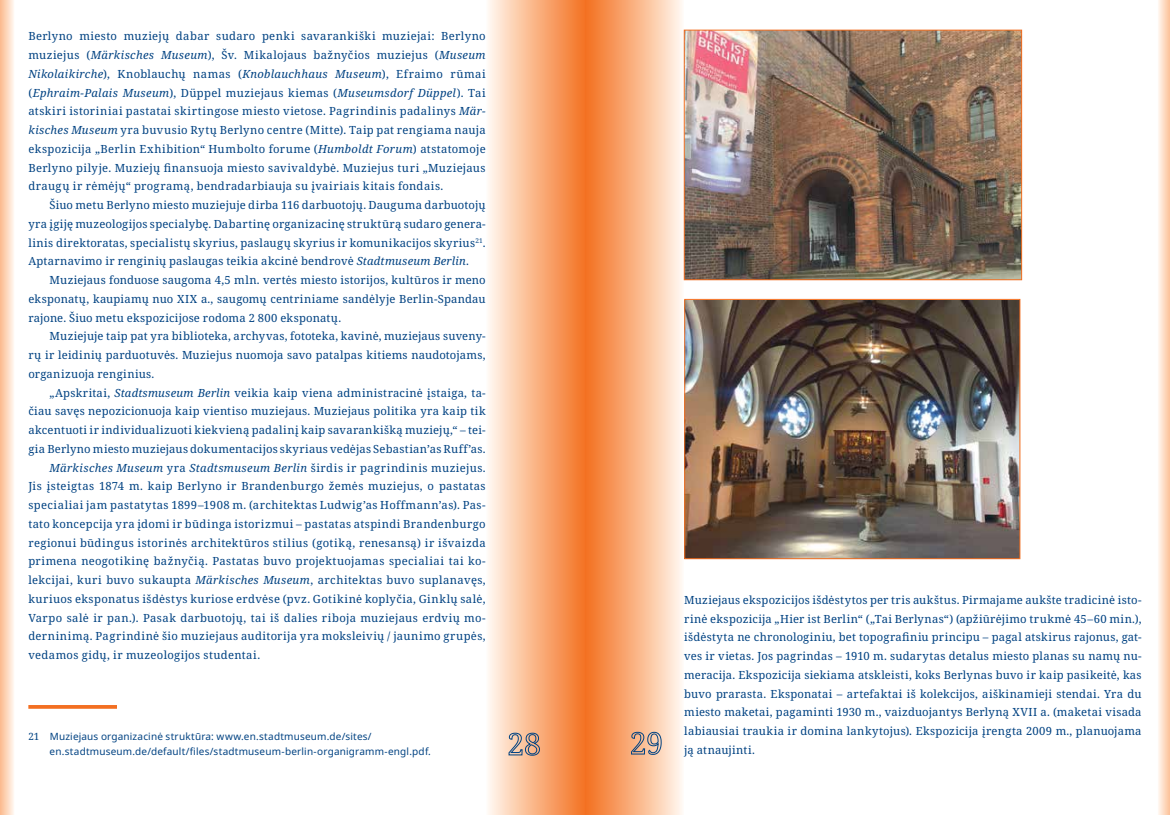
<style>
.page{position:relative;width:1170px;height:815px;background:#fff}
.page>*{position:absolute;margin:0;border:0;box-sizing:border-box;transform-origin:0 0}
.t1{font:11.25px/18.8px "Noto Serif";letter-spacing:.03em;color:#004282;text-align:justify}
.t2{font:11.25px "Noto Serif";letter-spacing:.01em;color:#004282}
.t3{font:italic 11.25px "Noto Serif";letter-spacing:.03em;color:#004282}
.t4{font:10px/15px "Noto Sans";letter-spacing:.02em;color:#004282}
.s1{font-style:italic}
.s2{font-style:normal}
.s3{font-family:"Noto Serif"}
</style>
<div class="page">
<div style="left:485px;top:0;width:100px;height:815px;background:linear-gradient(to right,#fffbf3,#f47322)"></div>
<div style="left:585px;top:0;width:99px;height:815px;background:linear-gradient(to right,#f46e1c,#fff8ef)"></div>
<svg style="left:0;top:0;width:14px;height:815px;background:#fdd5ba"></svg>
<svg style="left:1158px;top:0;width:11px;height:815px;background:#fddec8"></svg>
<svg style="left:508px;top:733px;width:32px;height:23px"></svg>
<svg style="left:630px;top:732px;width:31px;height:23px"></svg>
<img style="left:685px;top:32px;width:334px;height:246px">
<div style="left:683px;top:30px;width:338px;height:250px;border:1px solid #f36f21"></div>
<img style="left:686px;top:301px;width:332px;height:256px">
<div style="left:684px;top:299px;width:336px;height:260px;border:1px solid #f36f21"></div>
<svg style="left:28px;top:705px;width:89px;height:4px"></svg>
<p class="t1" style="left:28px;top:27px;width:459px">Berlyno miesto muziejų dabar sudaro penki savarankiški muziejai: Berlyno muziejus (<span class="s1">Märkisches Museum</span>), Šv. Mikalojaus bažnyčios muziejus (<span class="s1">Museum Nikolaikirche</span>), Knoblauchų namas (<span class="s1">Knoblauchhaus Museum</span>), Efraimo rūmai (<span class="s1">Ephraim-Palais Museum</span>), Düppel muziejaus kiemas (<span class="s1">Museumsdorf Düppel</span>). Tai atskiri istoriniai pastatai skirtingose miesto vietose. Pagrindinis padalinys <span class="s1">Mär&shy;kisches Museum</span> yra buvusio Rytų Berlyno centre (Mitte). Taip pat rengiama nauja ekspozicija „Berlin Exhibition“ Humbolto forume (<span class="s1">Humboldt Forum</span>) atstatomoje Berlyno pilyje. Muziejų finansuoja miesto savivaldybė. Muziejus turi „Muziejaus draugų ir rėmėjų“ programą, bendradarbiauja su įvairiais kitais fondais.</p>
<p class="t1" style="left:28px;top:195px;width:459px;text-indent:21px">Šiuo metu Berlyno miesto muziejuje dirba 116 darbuotojų. Dauguma darbuotojų yra įgiję muzeologijos specialybę. Dabartinę organizacinę struktūrą sudaro genera&shy;linis direktoratas, specialistų skyrius, paslaugų skyrius ir komunikacijos skyrius<sup>21</sup>.<br>Aptarnavimo ir renginių paslaugas teikia akcinė bendrovė <span class="s1">Stadtmuseum Berlin</span>.</p>
<p class="t1" style="left:28px;top:270px;width:459px;text-indent:21px">Muziejaus fonduose saugoma 4,5 mln. vertės miesto istorijos, kultūros ir meno eksponatų, kaupiamų nuo XIX a., saugomų centriniame sandėlyje Berlin-Spandau rajone. Šiuo metu ekspozicijose rodoma 2 800 eksponatų.</p>
<p class="t1" style="left:28px;top:327px;width:459px;text-indent:21px">Muziejuje taip pat yra biblioteka, archyvas, fototeka, kavinė, muziejaus suveny&shy;rų ir leidinių parduotuvės. Muziejus nuomoja savo patalpas kitiems naudotojams, organizuoja renginius.</p>
<p class="t1" style="left:50px;top:383px;width:437px">„Apskritai, <span class="s1">Stadtsmuseum Berlin</span> veikia kaip viena administracinė įstaiga, ta-</p>
<p class="t2" style="left:28px;top:404px;width:459px">čiau savęs nepozicionuoja kaip vientiso muziejaus. Muziejaus politika yra kaip tik</p>
<p class="t1" style="left:28px;top:420px;width:459px">akcentuoti ir individualizuoti kiekvieną padalinį kaip savarankišką muziejų,“ – tei-</p>
<p class="t1" style="left:28px;top:439px;width:459px">gia Berlyno miesto muziejaus dokumentacijos skyriaus vedėjas Sebastian’as Ruff’as.</p>
<p class="t3" style="left:50px;top:460px;width:437px">Märkisches Museum <span class="s2">yra</span> Stadtsmuseum Berlin <span class="s2">širdis ir pagrindinis muziejus.</span></p>
<p class="t1" style="left:28px;top:477px;width:459px">Jis įsteigtas 1874 m. kaip Berlyno ir Brandenburgo žemės muziejus, o pastatas</p>
<p class="t1" style="left:28px;top:495px;width:459px">specialiai jam pastatytas 1899–1908 m. (architektas Ludwig’as Hoffmann’as). Pas-</p>
<p class="t1" style="left:28px;top:514px;width:459px">tato koncepcija yra įdomi ir būdinga istorizmui – pastatas atspindi Brandenburgo</p>
<p class="t1" style="left:28px;top:533px;width:459px">regionui būdingus istorinės architektūros stilius (gotiką, renesansą) ir išvaizda</p>
<p class="t1" style="left:28px;top:552px;width:459px">primena neogotikinę bažnyčią. Pastatas buvo projektuojamas specialiai tai ko-</p>
<p class="t1" style="left:28px;top:570px;width:459px">lekcijai, kuri buvo sukaupta <span class="s1">Märkisches Museum</span>, architektas buvo suplanavęs,</p>
<p class="t1" style="left:28px;top:589px;width:459px">kuriuos eksponatus išdėstys kuriose erdvėse (pvz. Gotikinė koplyčia, Ginklų salė,</p>
<p class="t1" style="left:28px;top:608px;width:459px">Varpo salė ir pan.). Pasak darbuotojų, tai iš dalies riboja muziejaus erdvių mo-</p>
<p class="t1" style="left:28px;top:627px;width:459px">derninimą. Pagrindinė šio muziejaus auditorija yra moksleivių / jaunimo grupės,</p>
<p class="t1" style="left:28px;top:645px;width:233px">vedamos gidų, ir muzeologijos studentai.</p>
<p class="t4" style="left:50px;top:728px;width:383px;text-indent:-21px"><span class="s3">21</span> Muziejaus organizacinė struktūra: www.en.stadtmuseum.de/sites/ en.stadtmuseum.de/default/files/stadtmuseum-berlin-organigramm-engl.pdf.</p>
<p class="t1" style="left:684px;top:590px;width:459px">Muziejaus ekspozicijos išdėstytos per tris aukštus. Pirmajame aukšte tradicinė isto&shy;rinė ekspozicija „Hier ist Berlin“ („Tai Berlynas“) (apžiūrėjimo trukmė 45–60 min.), išdėstyta ne chronologiniu, bet topografiniu principu – pagal atskirus rajonus, gat&shy;ves ir vietas. Jos pagrindas – 1910 m. sudarytas detalus miesto planas su namų nu&shy;meracija. Ekspozicija siekiama atskleisti, koks Berlynas buvo ir kaip pasikeitė, kas buvo prarasta. Eksponatai – artefaktai iš kolekcijos, aiškinamieji stendai. Yra du miesto maketai, pagaminti 1930 m., vaizduojantys Berlyną XVII a. (maketai visada labiausiai traukia ir domina lankytojus). Ekspozicija įrengta 2009 m., planuojama ją atnaujinti.</p>
</div>
